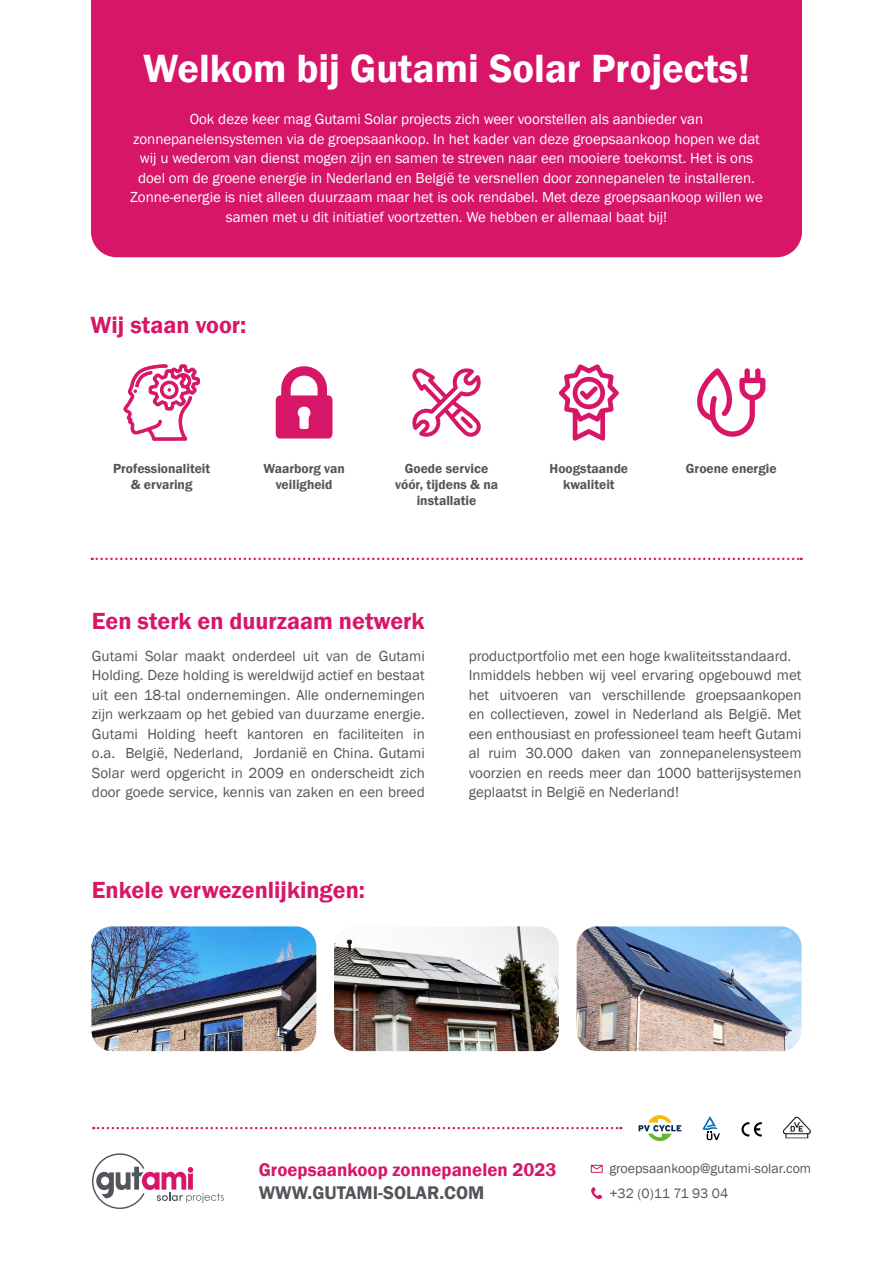
<style>
.page{position:relative;width:893px;height:1263px;background:#fff}
.page>*{position:absolute;margin:0;border:0;box-sizing:border-box;transform-origin:0 0}
.t1{font:600 40.5px "Franklin Gothic";color:#fff}
.t2{font:600 24px "Franklin Gothic";color:#d71667}
.t3{font:600 18.9px "Franklin Gothic";color:#d71667}
.t4{font:600 18.9px "Franklin Gothic";color:#54555a}
.Roze_subtitel{font:15px/19.5px "Franklin Gothic";color:#54555a;text-align:justify}
.t5{font:15px/19.5px "Franklin Gothic";color:#fff;text-align:center}
.t6{font:13.95px "Franklin Gothic";color:#54555a}
.t7{font:600 13.5px "Franklin Gothic";color:#54555a}
</style>
<div class="page">
<svg style="left:591px;top:1165px;width:12px;height:8px"></svg>
<svg style="left:591px;top:1187px;width:12px;height:12px"></svg>
<svg style="left:639px;top:1115px;width:42px;height:26px"></svg>
<svg style="left:702px;top:1116px;width:18px;height:24px"></svg>
<svg style="left:741px;top:1122px;width:21px;height:14px"></svg>
<img style="left:784px;top:1116px;width:27px;height:23px">
<svg style="left:93px;top:1127px;width:528px;height:2px"></svg>
<div style="left:91px;top:0;width:711px;height:257px;background:#d71667"></div>
<svg style="left:92px;top:1153px;width:132px;height:56px"></svg>
<svg style="left:92px;top:558px;width:710px;height:2px"></svg>
<img style="left:334px;top:926px;width:225px;height:125px">
<img style="left:577px;top:926px;width:224px;height:125px">
<img style="left:91px;top:926px;width:225px;height:125px">
<svg style="left:123px;top:364px;width:77px;height:77px"></svg>
<svg style="left:559px;top:364px;width:60px;height:77px"></svg>
<svg style="left:412px;top:368px;width:69px;height:69px"></svg>
<svg style="left:697px;top:368px;width:68px;height:69px"></svg>
<svg style="left:276px;top:366px;width:56px;height:72px"></svg>
<p class="t1" style="left:143px;top:44px;width:608px">Welkom bij Gutami Solar Projects!</p>
<p class="t5" style="left:130px;top:110px;width:634px">Ook deze keer mag Gutami Solar projects zich weer voorstellen als aanbieder van zonnepanelensystemen via de groepsaankoop. In het kader van deze groepsaankoop hopen we dat wij u wederom van dienst mogen zijn en samen te streven naar een mooiere toekomst. Het is ons doel om de groene energie in Nederland en België te versnellen door zonnepanelen te installeren.<br>Zonne-energie is niet alleen duurzaam maar het is ook rendabel. Met deze groepsaankoop willen we samen met u dit initiatief voortzetten. We hebben er allemaal baat bij!</p>
<p class="t2" style="left:91px;top:310px;width:157px">Wij staan voor:</p>
<p class="t7" style="left:113px;top:460px;width:99px">Professionaliteit</p>
<p class="t7" style="left:131px;top:476px;width:63px">&amp; ervaring</p>
<p class="t7" style="left:263px;top:460px;width:83px">Waarborg van</p>
<p class="t7" style="left:276px;top:476px;width:58px">veiligheid</p>
<p class="t7" style="left:405px;top:460px;width:85px">Goede service</p>
<p class="t7" style="left:395px;top:476px;width:105px">vóór, tijdens &amp; na</p>
<p class="t7" style="left:417px;top:492px;width:61px">installatie</p>
<p class="t7" style="left:550px;top:460px;width:80px">Hoogstaande</p>
<p class="t7" style="left:686px;top:460px;width:92px">Groene energie</p>
<p class="t7" style="left:563px;top:476px;width:53px">kwaliteit</p>
<p class="t2" style="left:92px;top:606px;width:334px">Een sterk en duurzaam netwerk</p>
<p class="Roze_subtitel" style="left:92px;top:646px;width:334px">Gutami Solar maakt onderdeel uit van de Gutami Holding. Deze holding is wereldwijd actief en bestaat uit een 18-tal ondernemingen. Alle ondernemingen zijn werkzaam op het gebied van duurzame energie.<br>Gutami Holding heeft kantoren en faciliteiten in o.a. België, Nederland, Jordanië en China. Gutami Solar werd opgericht in 2009 en onderscheidt zich door goede service, kennis van zaken en een breed</p>
<p class="Roze_subtitel" style="left:469px;top:646px;width:324px">productportfolio met een hoge kwaliteitsstandaard.</p>
<p class="Roze_subtitel" style="left:469px;top:666px;width:334px">Inmiddels hebben wij veel ervaring opgebouwd met het uitvoeren van verschillende groepsaankopen en collectieven, zowel in Nederland als België. Met een enthousiast en professioneel team heeft Gutami al ruim 30.000 daken van zonnepanelensysteem voorzien en reeds meer dan 1000 batterijsystemen geplaatst in België en Nederland!</p>
<p class="t2" style="left:92px;top:875px;width:275px">Enkele verwezenlijkingen:</p>
<p class="t3" style="left:259px;top:1158px;width:299px">Groepsaankoop zonnepanelen 2023</p>
<p class="t4" style="left:259px;top:1181px;width:227px">WWW.GUTAMI-SOLAR.COM</p>
<p class="t6" style="left:609px;top:1160px;width:203px">groepsaankoop@gutami-solar.com</p>
<p class="t6" style="left:609px;top:1185px;width:120px">+32 (0)11 71 93 04</p>
</div>
